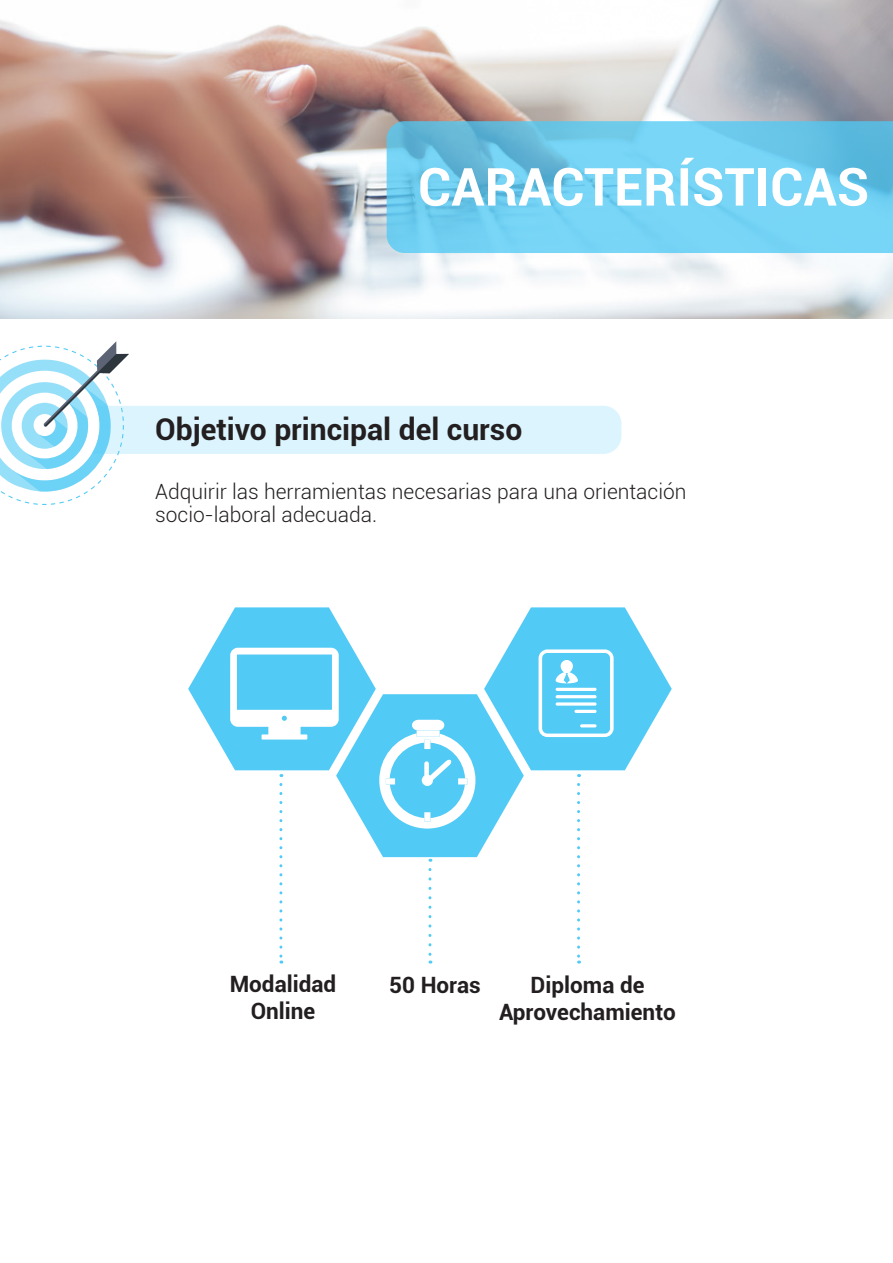
<style>
.page{position:relative;width:893px;height:1263px;background:#fff}
.page>*{position:absolute;margin:0;border:0;box-sizing:border-box;transform-origin:0 0}
.t1{font:700 52.5px "Roboto";color:#fff}
.t2{font:700 30px "Roboto";color:#231f20}
.t3{font:700 22.5px "Roboto";color:#231f20}
.t4{font:300 21px "Roboto";color:#231f20}
</style>
<div class="page">
<img style="left:0;top:0;width:893px;height:318px">
<svg style="left:387px;top:121px;width:506px;height:132px;background:#6fcced"></svg>
<svg style="left:0;top:341px;width:621px;height:164px"></svg>
<svg style="left:188px;top:607px;width:484px;height:356px"></svg>
<p class="t1" style="left:418px;top:150px;width:453px">CARACTERÍSTICAS</p>
<p class="t2" style="left:155px;top:408px;width:369px">Objetivo principal del curso</p>
<p class="t4" style="left:155px;top:477px;width:533px">Adquirir las herramientas necesarias para una orientación</p>
<p class="t4" style="left:155px;top:500px;width:223px">socio-laboral adecuada.</p>
<p class="t3" style="left:230px;top:968px;width:108px">Modalidad</p>
<p class="t3" style="left:251px;top:995px;width:66px">Online</p>
<p class="t3" style="left:389px;top:969px;width:93px">50 Horas</p>
<p class="t3" style="left:531px;top:969px;width:115px">Diploma de</p>
<p class="t3" style="left:499px;top:996px;width:178px">Aprovechamiento</p>
</div>
